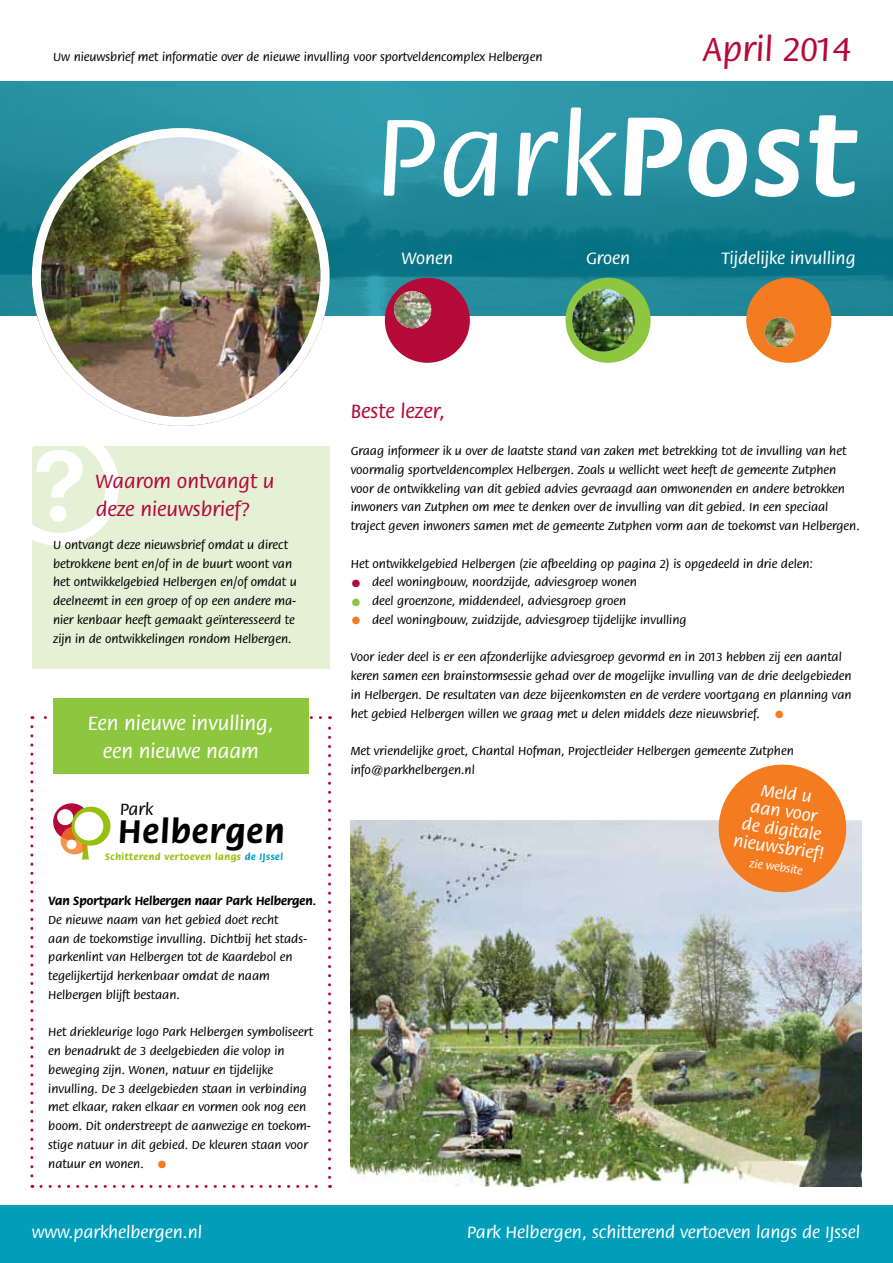
<style>
.page{position:relative;width:893px;height:1263px;background:#fff}
.page>*{position:absolute;margin:0;border:0;box-sizing:border-box;transform-origin:0 0}
.t1{font:500 120px "Flora";color:#fff}
.t2{font:500 36px "Flora";color:#b50938}
.t3{font:700 34.95px "Flora";letter-spacing:.04em;color:#000}
.t4{font:500 21px/28px "Flora";color:#b50938}
.t5{font:500 21px/28px "Flora";color:#fff;text-align:center}
.t6{font:500 18px/18px "Flora";color:#fff;text-align:center}
.t7{font:500 17.7px "Flora";color:#000}
.t8{font:500 12.75px/18.8px "Flora";color:#000}
.t9{font:700 12.75px "Flora";color:#000}
.t10{font:500 12px "Flora";color:#fff}
.t11{font:700 9.9px "Flora";letter-spacing:.05em;color:#97bf0d}
.s1{font-weight:700}
.s2{color:#009fc2}
.s3{font-size:21px;color:#f47b20}
.s4{font-size:21px;color:#b50938}
.s5{font-size:21px;color:#8dc63f}
</style>
<div class="page">
<img style="left:0;top:82px;width:893px;height:234px">
<img style="left:32px;top:128px;width:298px;height:298px;border-radius:149px">
<div style="left:32px;top:128px;width:298px;height:298px;border:9px solid #fff;border-radius:50%"></div>
<div style="left:746px;top:278px;width:85px;height:85px;background:#f47b20;border-radius:50%"></div>
<img style="left:765px;top:318px;width:29px;height:29px;border-radius:15px">
<div style="left:385px;top:278px;width:85px;height:85px;background:#b50938;border-radius:50%"></div>
<img style="left:394px;top:291px;width:37px;height:37px;border-radius:19px">
<div style="left:566px;top:278px;width:85px;height:85px;background:#8dc63f;border-radius:50%"></div>
<img style="left:572px;top:289px;width:63px;height:63px;border-radius:31px">
<div style="left:32px;top:446px;width:298px;height:223px;background:#e5f1d4"></div>
<svg style="left:30px;top:727px;width:3px;height:461px"></svg>
<svg style="left:41px;top:1185px;width:290px;height:3px"></svg>
<svg style="left:328px;top:716px;width:3px;height:461px"></svg>
<svg style="left:32px;top:716px;width:289px;height:3px"></svg>
<img style="left:351px;top:821px;width:510px;height:365px">
<div style="left:0;top:1205px;width:893px;height:58px;background:#009ebb"></div>
<svg style="left:714px;top:764px;width:136px;height:132px;background:#f09b5c"></svg>
<svg style="left:81px;top:846px;width:8px;height:13px"></svg>
<svg style="left:53px;top:803px;width:37px;height:37px"></svg>
<svg style="left:61px;top:826px;width:28px;height:28px"></svg>
<svg style="left:72px;top:807px;width:39px;height:39px"></svg>
<div style="left:75px;top:812px;width:28px;height:28px;background:#fff;border-radius:50%"></div>
<div style="left:57px;top:809px;width:16px;height:16px;background:#fff;border-radius:50%"></div>
<div style="left:67px;top:840px;width:9px;height:9px;background:#fff;border-radius:50%"></div>
<div style="left:53px;top:699px;width:255px;height:75px;background:#8dc63f"></div>
<svg style="left:32px;top:446px;width:87px;height:100px"></svg>
<p class="t8" style="left:53px;top:48px;width:491px">Uw nieuwsbrief met informatie over de nieuwe invulling voor sportveldencomplex Helbergen</p>
<h2 class="t2" style="left:702px;top:31px;width:149px">April 2014</h2>
<h1 class="t1" style="left:376px;top:95px;width:482px">Park<span class="s1">Post</span></h1>
<h3 class="t6" style="left:402px;top:250px;width:53px">Wonen</h3>
<h3 class="t6" style="left:586px;top:250px;width:46px">Groen</h3>
<h3 class="t6" style="left:722px;top:250px;width:135px">Tijdelijke invulling</h3>
<h3 class="t4" style="left:96px;top:468px;width:180px">Waarom ontvangt u deze nieuwsbrief?</h3>
<p class="t8" style="left:53px;top:536px;width:245px">U ontvangt deze nieuwsbrief omdat u direct betrokkene bent en/of in de buurt woont van het ontwikkelgebied Helbergen en/of omdat u deelneemt in een groep of op een andere ma&shy;nier kenbaar heeft gemaakt geïnteresseerd te zijn in de ontwikkelingen rondom Helbergen.</p>
<h3 class="t5" style="left:88px;top:710px;width:187px">Een nieuwe invulling, een nieuwe naam</h3>
<h3 class="t7" style="left:120px;top:800px;width:34px">Park</h3>
<h3 class="t3" style="left:118px;top:813px;width:168px">Helbergen</h3>
<p class="t11" style="left:105px;top:851px;width:179px">Schitterend vertoeven langs <span class="s2">de IJssel</span></p>
<p class="t9" style="left:48px;top:894px;width:270px">Van Sportpark Helbergen naar Park Helbergen.</p>
<p class="t8" style="left:48px;top:911px;width:260px">De nieuwe naam van het gebied doet recht<br>aan de toekomstige invulling. Dichtbij het stads&shy;parkenlint van Helbergen tot de Kaardebol en tegelijkertijd herkenbaar omdat de naam Helbergen blijft bestaan.</p>
<p class="t8" style="left:48px;top:1023px;width:266px">Het driekleurige logo Park Helbergen symboliseert en benadrukt de 3 deelgebieden die volop in beweging zijn. Wonen, natuur en tijdelijke invulling. De 3 deelgebieden staan in verbinding met elkaar, raken elkaar en vormen ook nog een boom. Dit onderstreept de aanwezige en toekom&shy;stige natuur in dit gebied. De kleuren staan voor natuur en wonen. <span class="s3">•</span></p>
<h3 class="t4" style="left:351px;top:397px;width:96px">Beste lezer,</h3>
<p class="t8" style="left:351px;top:442px;width:511px">Graag informeer ik u over de laatste stand van zaken met betrekking tot de invulling van het voormalig sportveldencomplex Helbergen. Zoals u wellicht weet heeft de gemeente Zutphen voor de ontwikkeling van dit gebied advies gevraagd aan omwonenden en andere betrokken inwoners van Zutphen om mee te denken over de invulling van dit gebied. In een speciaal traject geven inwoners samen met de gemeente Zutphen vorm aan de toekomst van Helbergen.</p>
<p class="t8" style="left:351px;top:554px;width:464px">Het ontwikkelgebied Helbergen (zie afbeelding op pagina 2) is opgedeeld in drie delen:</p>
<p class="t8" style="left:351px;top:573px;width:288px"><span class="s4">•</span> deel woningbouw, noordzijde, adviesgroep wonen</p>
<p class="t8" style="left:351px;top:592px;width:277px"><span class="s5">•</span> deel groenzone, middendeel, adviesgroep groen</p>
<p class="t8" style="left:351px;top:611px;width:337px"><span class="s3">•</span> deel woningbouw, zuidzijde, adviesgroep tijdelijke invulling</p>
<p class="t8" style="left:351px;top:648px;width:502px">Voor ieder deel is er een afzonderlijke adviesgroep gevormd en in 2013 hebben zij een aantal keren samen een brainstormsessie gehad over de mogelijke invulling van de drie deelgebieden in Helbergen. De resultaten van deze bijeenkomsten en de verdere voortgang en planning van het gebied Helbergen willen we graag met u delen middels deze nieuwsbrief. <span class="s3">•</span></p>
<p class="t8" style="left:351px;top:742px;width:444px">Met vriendelijke groet, Chantal Hofman, Projectleider Helbergen gemeente Zutphen info@parkhelbergen.nl</p>
<h3 class="t6" style="left:742px;top:779px;width:93px;rotate:8deg">Meld u<br>aan voor<br>de digitale nieuwsbrief!</h3>
<p class="t10" style="left:751px;top:857px;width:55px;rotate:8deg">zie website</p>
<h3 class="t6" style="left:32px;top:1224px;width:172px">www.parkhelbergen.nl</h3>
<h3 class="t6" style="left:467px;top:1224px;width:394px">Park Helbergen, schitterend vertoeven langs de IJssel</h3>
</div>
